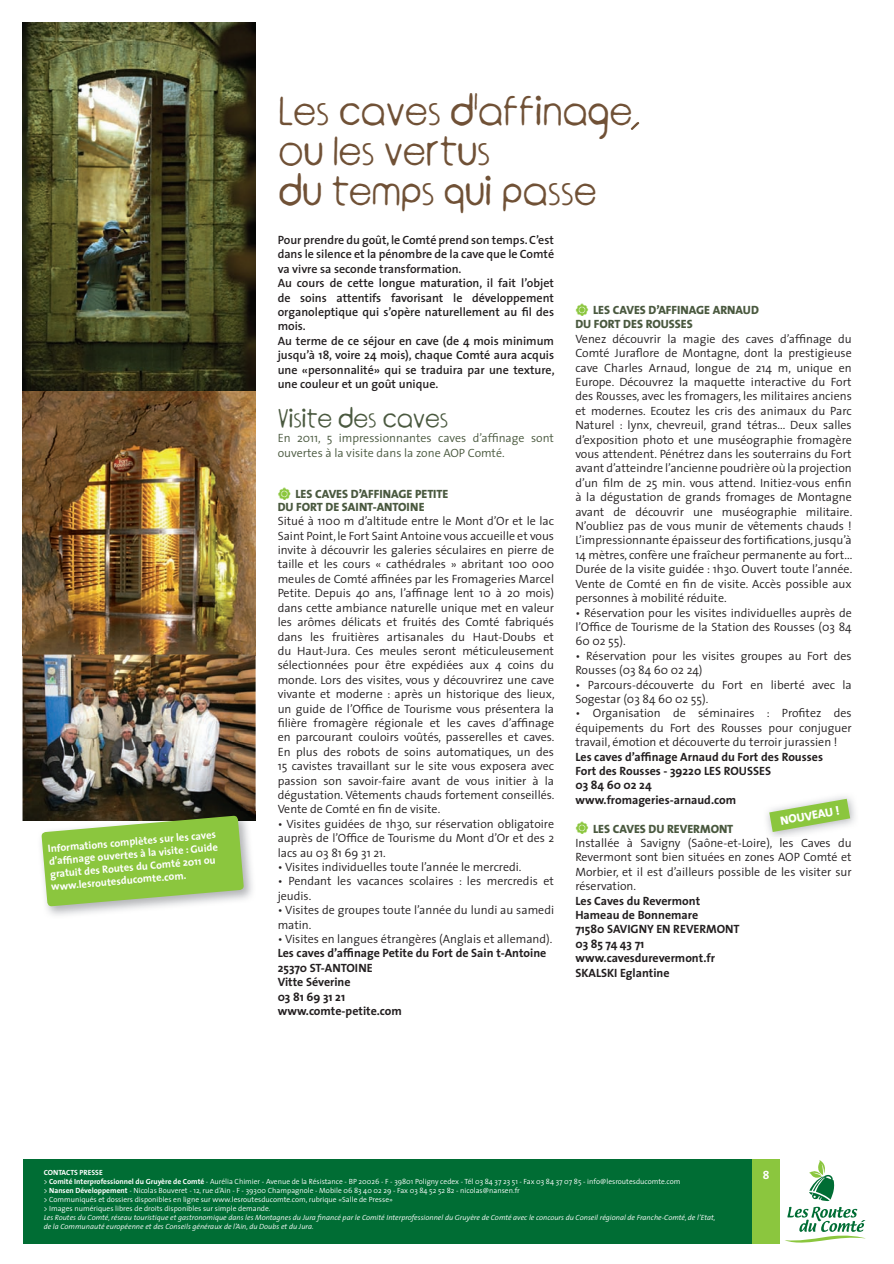
<style>
.page{position:relative;width:894px;height:1264px;background:#fff}
.page>*{position:absolute;margin:0;border:0;box-sizing:border-box;transform-origin:0 0}
.t1{font:33.3px/40px "ympyroity";color:#705136}
.t2{font:21.3px "ympyroity";color:#4a593f}
.t3{font:19.5px "ympyroity";color:#705136}
.t4{font:300 12px/14.4px "The Sans";color:#231f20;text-align:justify}
.t5{font:600 12px/14.4px "The Sans";color:#231f20}
.t6{font:700 12px/14.4px "The Sans";color:#231f20}
.t7{font:800 12px/12.6px "The Sans";color:#4a593f}
.t8{font:300 12px/14.4px "The Sans";color:#4a593f}
.t9{font:800 12px "The Sans";color:#fff}
.t10{font:12px "The Sans Bold Caps";color:#fff}
.t11{font:700 10.65px/12.8px "The Sans";color:#fff}
.t12{font:300 7.5px/9px "The Sans";color:#fff}
.t13{font:italic 300 7.5px/9px "The Sans";color:#fff}
.s1{font-weight:700}
</style>
<div class="page">
<div style="left:23px;top:1159px;width:756px;height:84px;background:#006d34"></div>
<svg style="left:785px;top:1160px;width:81px;height:83px"></svg>
<div style="left:752px;top:1159px;width:27px;height:84px;background:#8bc63e"></div>
<img style="left:23px;top:391px;width:233px;height:430px">
<img style="left:23px;top:23px;width:233px;height:368px">
<svg style="left:631px;top:122px;width:8px;height:8px"></svg>
<img style="left:37px;top:811px;width:218px;height:105px">
<svg style="left:41px;top:815px;width:203px;height:91px;background:#92c154"></svg>
<img style="left:767px;top:796px;width:88px;height:41px">
<svg style="left:769px;top:799px;width:81px;height:33px"></svg>
<h1 class="t1" style="left:278px;top:94px;width:355px">Les caves daffinage</h1>
<h3 class="t3" style="left:474px;top:93px;width:5px">I</h3>
<h1 class="t1" style="left:278px;top:134px;width:320px">ou les vertus<br>du temps qui passe</h1>
<p class="t5" style="left:278px;top:234px;width:278px">Pour prendre du goût, le Comté prend son temps. C’est dans le silence et la pénombre de la cave que le Comté va vivre sa seconde transformation.<br>Au cours de cette longue maturation, il fait l’objet de soins attentifs favorisant le développement organoleptique qui s’opère naturellement au fil des mois.<br>Au terme de ce séjour en cave (de 4 mois minimum jusqu’à 18, voire 24 mois), chaque Comté aura acquis une «personnalité» qui se traduira par une texture, une couleur et un goût unique.</p>
<h2 class="t2" style="left:278px;top:409px;width:172px">Visite des caves</h2>
<p class="t8" style="left:278px;top:432px;width:278px">En 2011, 5 impressionnantes caves d’affinage sont ouvertes à la visite dans la zone AOP Comté.</p>
<p class="t7" style="left:278px;top:489px;width:172px;text-indent:18px">LES CAVES D’AFFINAGE PETITE<br>DU FORT DE SAINT-ANTOINE</p>
<p class="t4" style="left:278px;top:515px;width:278px">Situé à 1100 m d’altitude entre le Mont d’Or et le lac Saint Point, le Fort Saint Antoine vous accueille et vous invite à découvrir les galeries séculaires en pierre de taille et les cours « cathédrales » abritant 100 000 meules de Comté affinées par les Fromageries Marcel Petite. Depuis 40 ans, l’affinage lent 10 à 20 mois) dans cette ambiance naturelle unique met en valeur les arômes délicats et fruités des Comté fabriqués dans les fruitières artisanales du Haut-Doubs et du Haut-Jura. Ces meules seront méticuleusement sélectionnées pour être expédiées aux 4 coins du monde. Lors des visites, vous y découvrirez une cave vivante et moderne : après un historique des lieux, un guide de l’Office de Tourisme vous présentera la filière fromagère régionale et les caves d’affinage en parcourant couloirs voûtés, passerelles et caves.<br>En plus des robots de soins automatiques, un des 15 cavistes travaillant sur le site vous exposera avec passion son savoir-faire avant de vous initier à la dégustation. Vêtements chauds fortement conseillés.<br>Vente de Comté en fin de visite.</p>
<p class="t4" style="left:278px;top:817px;width:278px">• Visites guidées de 1h30, sur réservation obligatoire auprès de l’Office de Tourisme du Mont d’Or et des 2 lacs au 03 81 69 31 21.</p>
<p class="t4" style="left:278px;top:861px;width:245px">• Visites individuelles toute l’année le mercredi.</p>
<p class="t4" style="left:278px;top:875px;width:278px">• Pendant les vacances scolaires : les mercredis et jeudis.</p>
<p class="t4" style="left:278px;top:904px;width:278px">• Visites de groupes toute l’année du lundi au samedi matin.</p>
<p class="t4" style="left:278px;top:933px;width:276px">• Visites en langues étrangères (Anglais et allemand).</p>
<p class="t6" style="left:278px;top:947px;width:270px">Les caves d’affinage Petite du Fort de Sain t-Antoine<br>25370 ST-ANTOINE<br>Vitte Séverine<br>03 81 69 31 21<br>www.comte-petite.com</p>
<p class="t7" style="left:575px;top:304px;width:185px;line-height:14.4px;text-indent:18px">LES CAVES D’AFFINAGE ARNAUD<br>DU FORT DES ROUSSES</p>
<p class="t4" style="left:575px;top:333px;width:278px">Venez découvrir la magie des caves d’affinage du Comté Juraflore de Montagne, dont la prestigieuse cave Charles Arnaud, longue de 214 m, unique en Europe. Découvrez la maquette interactive du Fort des Rousses, avec les fromagers, les militaires anciens et modernes. Ecoutez les cris des animaux du Parc Naturel : lynx, chevreuil, grand tétras... Deux salles d’exposition photo et une muséographie fromagère vous attendent. Pénétrez dans les souterrains du Fort avant d’atteindre l’ancienne poudrière où la projection d’un film de 25 min. vous attend. Initiez-vous enfin à la dégustation de grands fromages de Montagne avant de découvrir une muséographie militaire.<br>N’oubliez pas de vous munir de vêtements chauds !<br>L’impressionnante épaisseur des fortifications, jusqu’à 14 mètres, confère une fraîcheur permanente au fort...<br>Durée de la visite guidée : 1h30. Ouvert toute l’année.<br>Vente de Comté en fin de visite. Accès possible aux personnes à mobilité réduite.</p>
<p class="t4" style="left:575px;top:606px;width:278px">• Réservation pour les visites individuelles auprès de l’Office de Tourisme de la Station des Rousses (03 84<br>60 02 55).</p>
<p class="t4" style="left:575px;top:649px;width:278px">• Réservation pour les visites groupes au Fort des<br>Rousses (03 84 60 02 24)</p>
<p class="t4" style="left:575px;top:678px;width:278px">• Parcours-découverte du Fort en liberté avec la<br>Sogestar (03 84 60 02 55).</p>
<p class="t4" style="left:575px;top:707px;width:278px">• Organisation de séminaires : Profitez des équipements du Fort des Rousses pour conjuguer travail, émotion et découverte du terroir jurassien !</p>
<p class="t6" style="left:575px;top:750px;width:249px">Les caves d’affinage Arnaud du Fort des Rousses<br>Fort des Rousses - 39220 LES ROUSSES<br>03 84 60 02 24<br>www.fromageries-arnaud.com</p>
<p class="t7" style="left:593px;top:823px;width:142px">LES CAVES DU REVERMONT</p>
<p class="t4" style="left:575px;top:837px;width:278px">Installée à Savigny (Saône-et-Loire , es aves u Revermont sont bien situées en zones AOP Comté et Morbier, et il est d’ailleurs possible de les visiter sur réservation.</p>
<p class="t6" style="left:575px;top:894px;width:166px">Les Caves du Revermont<br>Hameau de Bonnemare<br>71580 SAVIGNY EN REVERMONT<br>03 85 74 43 71 www.cavesdurevermont.fr<br>SKALSKI Eglantine</p>
<p class="t9" style="left:779px;top:816px;width:61px;rotate:-10deg">NOUVEAU !</p>
<p class="t11" style="left:47px;top:843px;width:171px;rotate:-5deg">Informations complètes sur les caves d’affi nage ouvertes à la visite : Guide gratuit des Routes du Comté 2011 ou www.lesroutesducomte.com.</p>
<p class="t4" style="left:766px;top:837px;width:18px">) l</p>
<p class="t4" style="left:801px;top:837px;width:9px">C</p>
<p class="t4" style="left:838px;top:837px;width:8px">d</p>
<p class="t12" style="left:44px;top:1169px;width:638px"><span class="s1">CONTACTS PRESSE<br></span>&gt; <span class="s1">Comité Interprofessionnel du Gruyère de Comté</span> - Aurélia Chimier - Avenue de la Résistance - BP 20026 - F - 39801 Poligny cedex - Tél 03 84 37 23 51 - Fax 03 84 37 07 85 - info@lesroutesducomte.com &gt; <span class="s1">Nansen Développement</span> - Nicolas Bouveret - 12, rue d’Ain - F - 39300 Champagnole - Mobile 06 83 40 02 29 - Fax 03 84 52 52 82 - nicolas@nansen.fr<br>&gt; Communiqués et dossiers disponibles en ligne sur www.lesroutesducomte.com, rubrique «Salle de Presse»<br>&gt; Images numériques libres de droits disponibles sur simple demande.</p>
<p class="t13" style="left:44px;top:1214px;width:673px">Les Routes du Comté, réseau touristique et gastronomique dans les Montagnes du Jura financé par le Comité Interprofessionnel du Gruyère de Comté avec le concours du Conseil régional de Franche-Comté, de l’Etat, de la Communauté européenne et des Conseils généraux de l’Ain, du Doubs et du Jura.</p>
<p class="t10" style="left:763px;top:1167px;width:8px">8</p>
</div>
